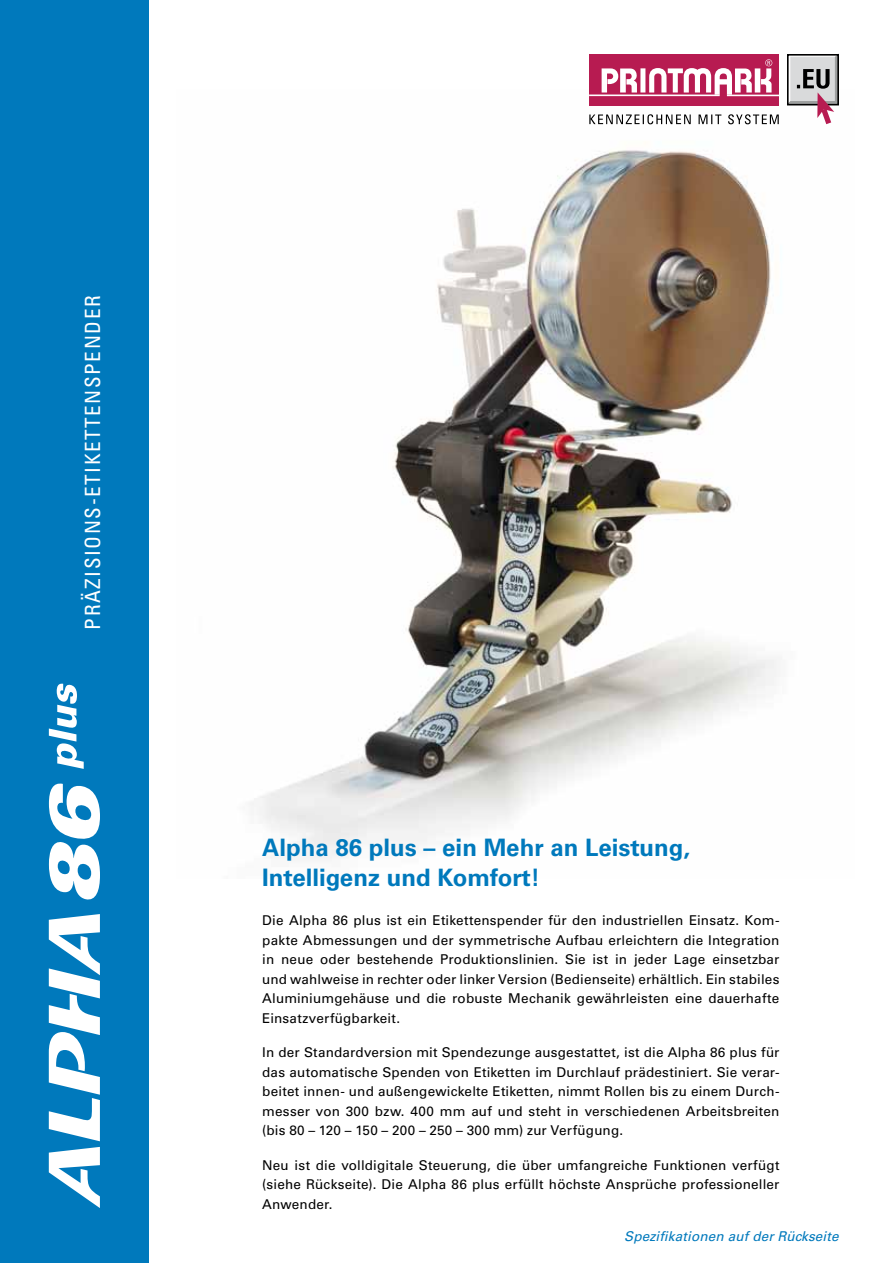
<style>
.page{position:relative;width:893px;height:1263px;background:#fff}
.page>*{position:absolute;margin:0;border:0;box-sizing:border-box;transform-origin:0 0}
.t1{font:700 24px/30px "Univers LT Std";color:#0079bc}
.t2{font:condensed 21px "Univers LT Std";letter-spacing:.075em;color:#fff}
.t3{font:13.5px/19.5px "Univers LT Std";letter-spacing:.015em;color:#000;text-align:justify}
.t4{font:italic 13.5px "Univers LT Std";letter-spacing:.01em;color:#0079bc}
</style>
<div class="page">
<img style="left:250px;top:105px;width:589px;height:754px">
<div style="left:0;top:0;width:149px;height:1263px;background:#0079bc"></div>
<svg style="left:49px;top:914px;width:51px;height:294px"></svg>
<svg style="left:49px;top:783px;width:51px;height:117px"></svg>
<svg style="left:49px;top:683px;width:35px;height:86px"></svg>
<div style="left:589px;top:54px;width:190px;height:51px;background:#b71b51"></div>
<div style="left:640px;top:68px;width:5px;height:25px;background:#fff"></div>
<div style="left:755px;top:68px;width:5px;height:25px;background:#fff"></div>
<hr style="left:589px;top:95px;width:131px;height:1px;background:#fff">
<div style="left:787px;top:54px;width:52px;height:51px;border:2px solid #000"></div>
<svg style="left:788px;top:54px;width:50px;height:76px"></svg>
<svg style="left:589px;top:114px;width:190px;height:10px"></svg>
<hr style="left:727px;top:95px;width:53px;height:1px;background:#fff">
<svg style="left:602px;top:68px;width:35px;height:25px"></svg>
<svg style="left:761px;top:59px;width:11px;height:34px"></svg>
<svg style="left:649px;top:68px;width:103px;height:27px"></svg>
<h2 class="t2" style="left:79px;top:630px;width:333px;rotate:-90deg">Präzisions-ETI KETTENSPEN DER</h2>
<h1 class="t1" style="left:262px;top:833px;width:429px">Alpha 86 plus – ein Mehr an Leistung,<br>Intelligenz und Komfort!</h1>
<p class="t3" style="left:262px;top:911px;width:519px">Die Alpha 86 plus ist ein Etikettenspender für den industriellen Einsatz. Kom&shy;pakte Abmessungen und der symmetrische Aufbau erleichtern die Integration in neue oder bestehende Produktionslinien. Sie ist in jeder Lage einsetzbar und wahlweise in rechter oder linker Version (Bedienseite) erhältlich. Ein stabiles Aluminiumgehäuse und die robuste Mechanik gewährleisten eine dauerhafte Einsatzverfügbarkeit.</p>
<p class="t3" style="left:262px;top:1043px;width:519px">In der Standardversion mit Spendezunge ausgestattet, ist die Alpha 86 plus für das automatische Spenden von Etiketten im Durchlauf prädestiniert. Sie verar&shy;beitet innen- und außengewickelte Etiketten, nimmt Rollen bis zu einem Durch&shy;messer von 300 bzw. 400 mm auf und steht in verschiedenen Arbeitsbreiten (bis 80 – 120 – 150 – 200 – 250 – 300 mm) zur Verfügung.</p>
<p class="t3" style="left:262px;top:1155px;width:519px">Neu ist die volldigitale Steuerung, die über umfangreiche Funktionen verfügt (siehe Rückseite). Die Alpha 86 plus erfüllt höchste Ansprüche professioneller Anwender.</p>
<p class="t4" style="left:624px;top:1228px;width:216px">Spezifikationen auf der Rückseite</p>
</div>
